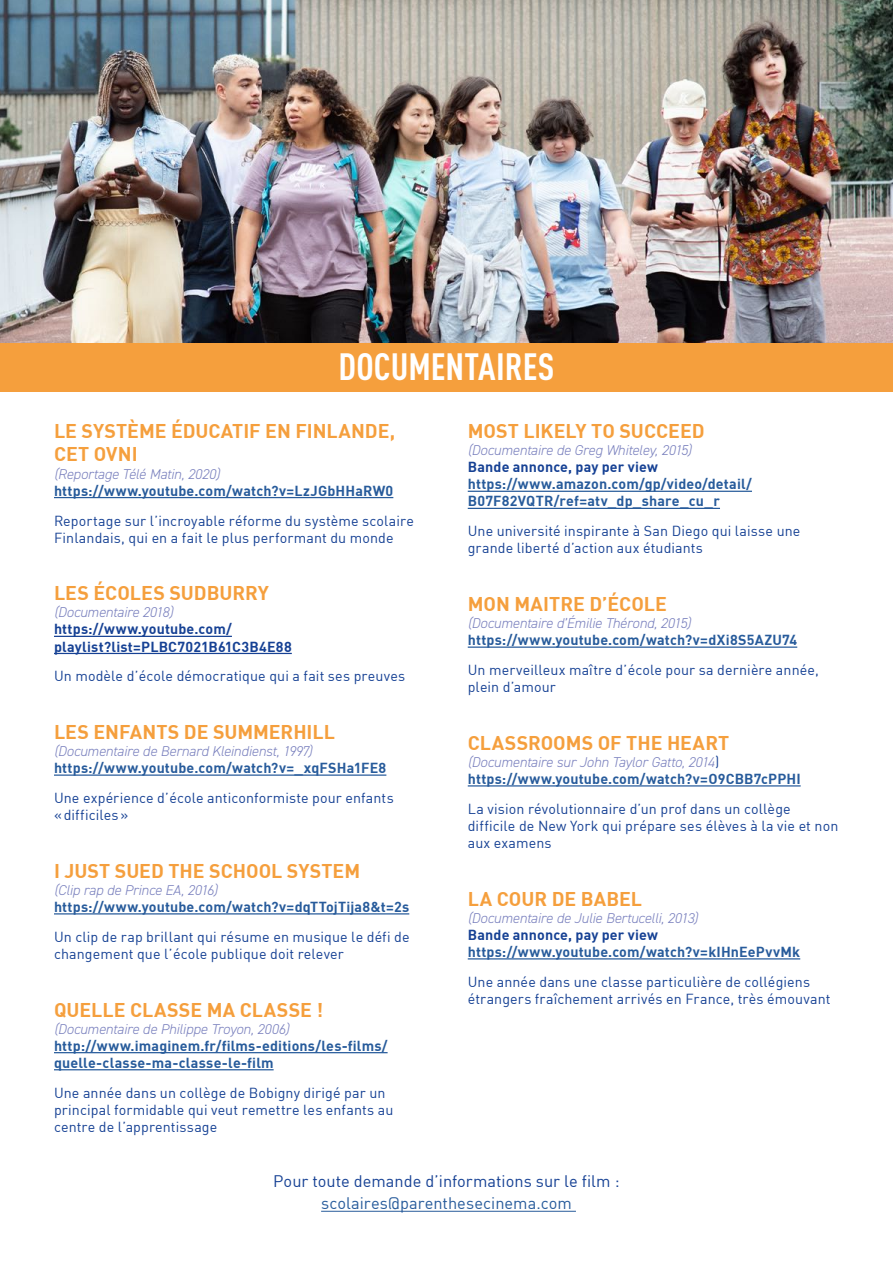
<style>
.page{position:relative;width:893px;height:1263px;background:#fff}
.page>*{position:absolute;margin:0;border:0;box-sizing:border-box;transform-origin:0 0}
.t1{font:700 condensed 37.5px "DIN Pro";color:#fff}
.t2{font:19.5px/23.4px "DIN Bold";color:#f59f3d}
.t3{font:16.35px "DIN";color:#164194}
.t4{font:16.35px "DIN";color:#275b9b}
.t5{font:14.25px/17.1px "DIN";letter-spacing:.01em;color:#164194}
.t6{font:14.25px/17.1px "DIN Bold";letter-spacing:.01em;color:#275b9b}
.t7{font:italic 300 14.25px "DIN2014";letter-spacing:-.005em;color:#787fbd}
.t8{font:14.25px/17.1px "DIN Bold";letter-spacing:.01em;color:#164194}
.s1{font-family:"DIN";font-weight:400;font-style:normal;color:#164194}
</style>
<div class="page">
<img style="left:0;top:0;width:893px;height:343px">
<div style="left:0;top:343px;width:893px;height:48px;background:#f59f3d"></div>
<hr style="left:54px;top:497px;width:339px;height:1px;background:#275b9b">
<hr style="left:54px;top:636px;width:178px;height:1px;background:#164194">
<hr style="left:54px;top:653px;width:238px;height:1px;background:#164194">
<hr style="left:54px;top:774px;width:332px;height:2px;background:#275b9b">
<hr style="left:54px;top:913px;width:355px;height:1px;background:#275b9b">
<hr style="left:54px;top:1052px;width:334px;height:1px;background:#275b9b">
<hr style="left:54px;top:1069px;width:220px;height:1px;background:#275b9b">
<hr style="left:468px;top:491px;width:284px;height:1px;background:#275b9b">
<hr style="left:468px;top:508px;width:252px;height:1px;background:#275b9b">
<hr style="left:468px;top:646px;width:329px;height:2px;background:#275b9b">
<hr style="left:468px;top:785px;width:333px;height:1px;background:#275b9b">
<hr style="left:468px;top:958px;width:332px;height:1px;background:#275b9b">
<hr style="left:321px;top:1211px;width:255px;height:1px;background:#275b9b">
<h1 class="t1" style="left:338px;top:339px;width:218px">DOCUMENTAIRES</h1>
<h2 class="t2" style="left:54px;top:418px;width:343px">LE SYSTÈME ÉDUCATIF EN FINLANDE,<br>CET OVNI</h2>
<p class="t7" style="left:54px;top:465px;width:167px">(Reportage Télé Matin, 2020)</p>
<p class="t6" style="left:54px;top:481px;width:341px">https://www.youtube.com/watch?v=LzJGbHHaRW0</p>
<p class="t5" style="left:54px;top:511px;width:361px">Reportage sur l’incroyable réforme du système scolaire<br>Finlandais, qui en a fait le plus performant du monde</p>
<h2 class="t2" style="left:54px;top:581px;width:216px">LES ÉCOLES SUDBURRY</h2>
<p class="t7" style="left:54px;top:604px;width:121px">(Documentaire 2018)</p>
<p class="t8" style="left:54px;top:620px;width:239px">https://www.youtube.com/ playlist?list=PLBC7021B61C3B4E88</p>
<p class="t5" style="left:54px;top:667px;width:353px">Un modèle d’école démocratique qui a fait ses preuves</p>
<h2 class="t2" style="left:468px;top:418px;width:238px">MOST LIKELY TO SUCCEED</h2>
<p class="t7" style="left:468px;top:442px;width:225px">(Documentaire de Greg Whiteley, 2015)</p>
<p class="t8" style="left:468px;top:458px;width:192px">Bande annonce, pay per view</p>
<p class="t6" style="left:468px;top:475px;width:286px">https://www.amazon.com/gp/video/detail/<br>B07F82VQTR/ref=atv_dp_share_cu_r</p>
<p class="t5" style="left:468px;top:522px;width:334px">Une université inspirante à San Diego qui laisse une grande liberté d’action aux étudiants</p>
<h2 class="t2" style="left:468px;top:591px;width:201px">MON MAITRE D’ÉCOLE</h2>
<p class="t7" style="left:468px;top:614px;width:225px">(Documentaire d’Émilie Thérond, 2015)</p>
<p class="t6" style="left:468px;top:631px;width:331px">https://www.youtube.com/watch?v=dXi8S5AZU74</p>
<p class="t5" style="left:468px;top:661px;width:353px">Un merveilleux maître d’école pour sa dernière année, plein d’amour</p>
<h2 class="t2" style="left:54px;top:719px;width:282px">LES ENFANTS DE SUMMERHILL</h2>
<p class="t7" style="left:54px;top:742px;width:260px">(Documentaire de Bernard Kleindienst, 1997)</p>
<p class="t6" style="left:54px;top:759px;width:334px">https://www.youtube.com/watch?v=_xqFSHa1FE8</p>
<p class="t5" style="left:54px;top:789px;width:341px">Une expérience d’école anticonformiste pour enfants «difficiles»</p>
<h2 class="t2" style="left:54px;top:858px;width:308px">I JUST SUED THE SCHOOL SYSTEM</h2>
<p class="t7" style="left:54px;top:881px;width:165px">(Clip rap de Prince EA, 2016)</p>
<p class="t6" style="left:54px;top:898px;width:357px">https://www.youtube.com/watch?v=dqTTojTija8&amp;t=2s</p>
<p class="t5" style="left:54px;top:928px;width:357px">Un clip de rap brillant qui résume en musique le défi de changement que l’école publique doit relever</p>
<h2 class="t2" style="left:54px;top:997px;width:271px">QUELLE CLASSE MA CLASSE !</h2>
<p class="t7" style="left:54px;top:1020px;width:236px">(Documentaire de Philippe Troyon, 2006)</p>
<p class="t6" style="left:54px;top:1036px;width:335px">http://www.imaginem.fr/films-editions/les-films/ quelle-classe-ma-classe-le-film</p>
<p class="t5" style="left:54px;top:1084px;width:341px">Une année dans un collège de Bobigny dirigé par un principal formidable qui veut remettre les enfants au centre de l’apprentissage</p>
<h2 class="t2" style="left:468px;top:730px;width:263px">CLASSROOMS OF THE HEART</h2>
<p class="t7" style="left:468px;top:753px;width:253px">(Documentaire sur John Taylor Gatto, 2014<span class="s1">)</span></p>
<p class="t6" style="left:468px;top:770px;width:334px">https://www.youtube.com/watch?v=O9CBB7cPPHI</p>
<p class="t5" style="left:468px;top:800px;width:372px">La vision révolutionnaire d’un prof dans un collège difficile de New York qui prépare ses élèves à la vie et non aux examens</p>
<h2 class="t2" style="left:468px;top:886px;width:176px">LA COUR DE BABEL</h2>
<p class="t7" style="left:468px;top:909px;width:232px">(Documentaire de Julie Bertucelli, 2013)</p>
<p class="t8" style="left:468px;top:925px;width:192px">Bande annonce, pay per view</p>
<p class="t6" style="left:468px;top:943px;width:334px">https://www.youtube.com/watch?v=kIHnEePvvMk</p>
<p class="t5" style="left:468px;top:973px;width:364px">Une année dans une classe particulière de collégiens étrangers fraîchement arrivés en France, très émouvant</p>
<p class="t3" style="left:273px;top:1171px;width:348px">Pour toute demande d’informations sur le film :</p>
<p class="t4" style="left:321px;top:1193px;width:252px">scolaires@parenthesecinema.com</p>
</div>
